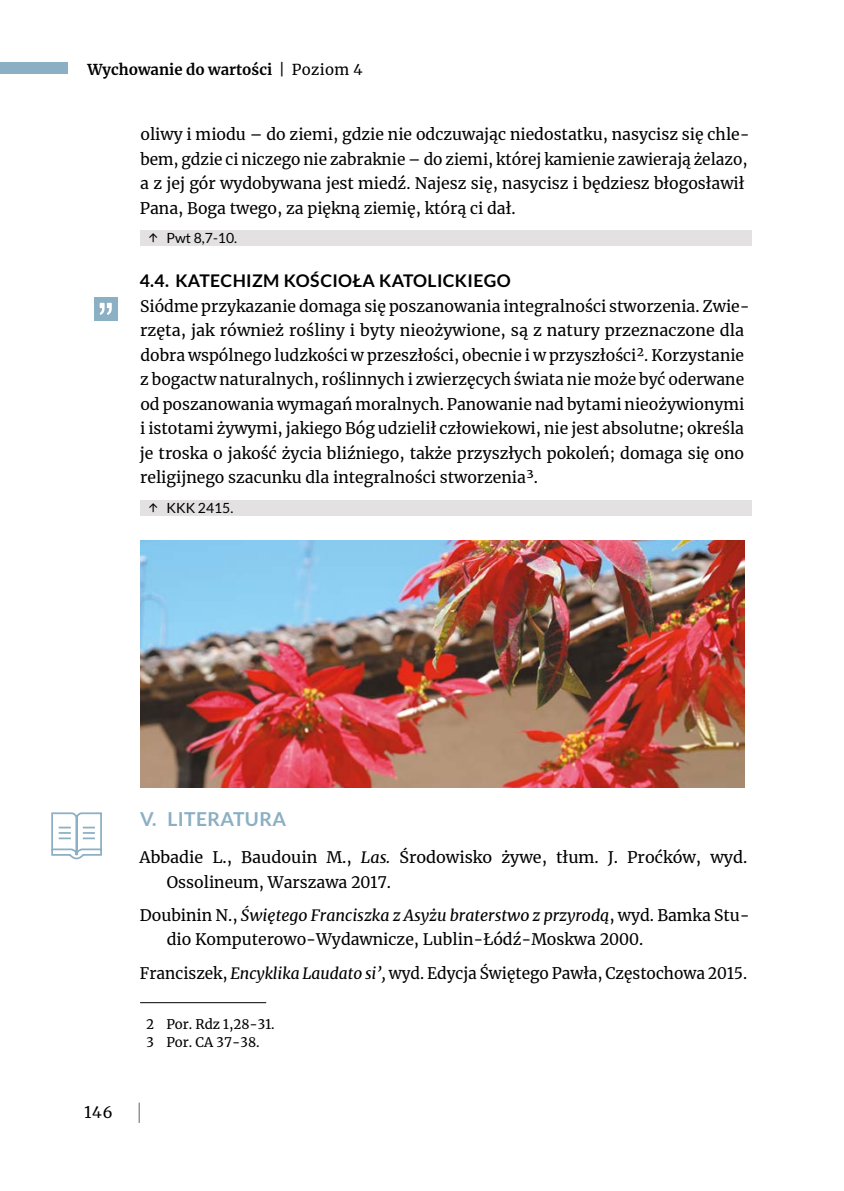
<style>
.page{position:relative;width:844px;height:1191px;background:#fff}
.page>*{position:absolute;margin:0;border:0;box-sizing:border-box;transform-origin:0 0}
.t1{font:700 19.25px "Lato";letter-spacing:.02em;color:#8bafc3}
.t2{font:700 17.5px "Lato";letter-spacing:.02em;color:#000}
.t3{font:15.75px/24.5px "Merriweather";color:#000}
.t4{font:700 14.88px "Merriweather";color:#000}
.t5{font:14px "Lato";color:#000}
.t6{font:13.12px/18.4px "Merriweather";color:#000}
.s1{font-weight:400}
.s2{font-family:"Merriweather"}
.s3{font-style:italic}
</style>
<div class="page">
<div style="left:140px;top:230px;width:611px;height:16px;background:#e3e1e1"></div>
<div style="left:140px;top:500px;width:611px;height:16px;background:#e3e1e1"></div>
<hr style="left:140px;top:1002px;width:126px;height:1px;background:#000">
<div style="left:94px;top:297px;width:23px;height:23px;background:#8bafc3"></div>
<svg style="left:99px;top:303px;width:13px;height:12px"></svg>
<svg style="left:51px;top:812px;width:51px;height:48px"></svg>
<img style="left:140px;top:540px;width:604px;height:248px">
<div style="left:0;top:62px;width:68px;height:12px;background:#8bafc3"></div>
<hr style="left:138px;top:1102px;width:2px;height:21px;background:#878787">
<p class="t4" style="left:87px;top:59px;width:277px">Wychowanie do wartości <span class="s1">| Poziom 4</span></p>
<p class="t3" style="left:140px;top:122px;width:611px">oliwy i miodu – do ziemi, gdzie nie odczuwając niedostatku, nasycisz się chle&shy;bem, gdzie ci niczego nie zabraknie – do ziemi, której kamienie zawierają żelazo, a z jej gór wydobywana jest miedź. Najesz się, nasycisz i będziesz błogosławił Pana, Boga twego, za piękną ziemię, którą ci dał.</p>
<p class="t5" style="left:148px;top:231px;width:90px"><span class="s2">↑</span> Pwt 8,7-10.</p>
<p class="t2" style="left:140px;top:271px;width:372px">4.4. KATECHIZM KOŚCIOŁA KATOLICKIEGO</p>
<p class="t3" style="left:140px;top:293px;width:611px">Siódme przykazanie domaga się poszanowania integralności stworzenia. Zwie&shy;rzęta, jak również rośliny i byty nieożywione, są z natury przeznaczone dla dobra wspólnego ludzkości w przeszłości, obecnie i w przyszłości2. Korzystanie z bogactw naturalnych, roślinnych i zwierzęcych świata nie może być oderwane od poszanowania wymagań moralnych. Panowanie nad bytami nieożywionymi i istotami żywymi, jakiego Bóg udzielił człowiekowi, nie jest absolutne; określa je troska o jakość życia bliźniego, także przyszłych pokoleń; domaga się ono religijnego szacunku dla integralności stworzenia3.</p>
<p class="t5" style="left:148px;top:500px;width:87px"><span class="s2">↑</span> KKK 2415.</p>
<p class="t3" style="left:85px;top:1100px;width:30px">146</p>
<p class="t1" style="left:140px;top:808px;width:147px">V. LITERATURA</p>
<p class="t3" style="left:167px;top:844px;width:581px;text-indent:-27px">Abbadie L., Baudouin M., <span class="s3">Las.</span> Środowisko żywe, tłum. J. Proćków, wyd.<br>Ossolineum, Warszawa 2017.</p>
<p class="t3" style="left:167px;top:902px;width:584px;text-indent:-27px">Doubinin N., <span class="s3">Świętego Franciszka z Asyżu braterstwo z przyrodą</span>, wyd. Bamka Stu&shy;dio Komputerowo-Wydawnicze, Lublin-Łódź-Moskwa 2000.</p>
<p class="t3" style="left:140px;top:960px;width:608px">Franciszek, <span class="s3">Encyklika Laudato si’,</span> wyd. Edycja Świętego Pawła, Częstochowa 2015.</p>
<p class="t6" style="left:146px;top:1014px;width:130px">2 Por. Rdz 1,28-31.<br>3 Por. CA 37-38.</p>
</div>
